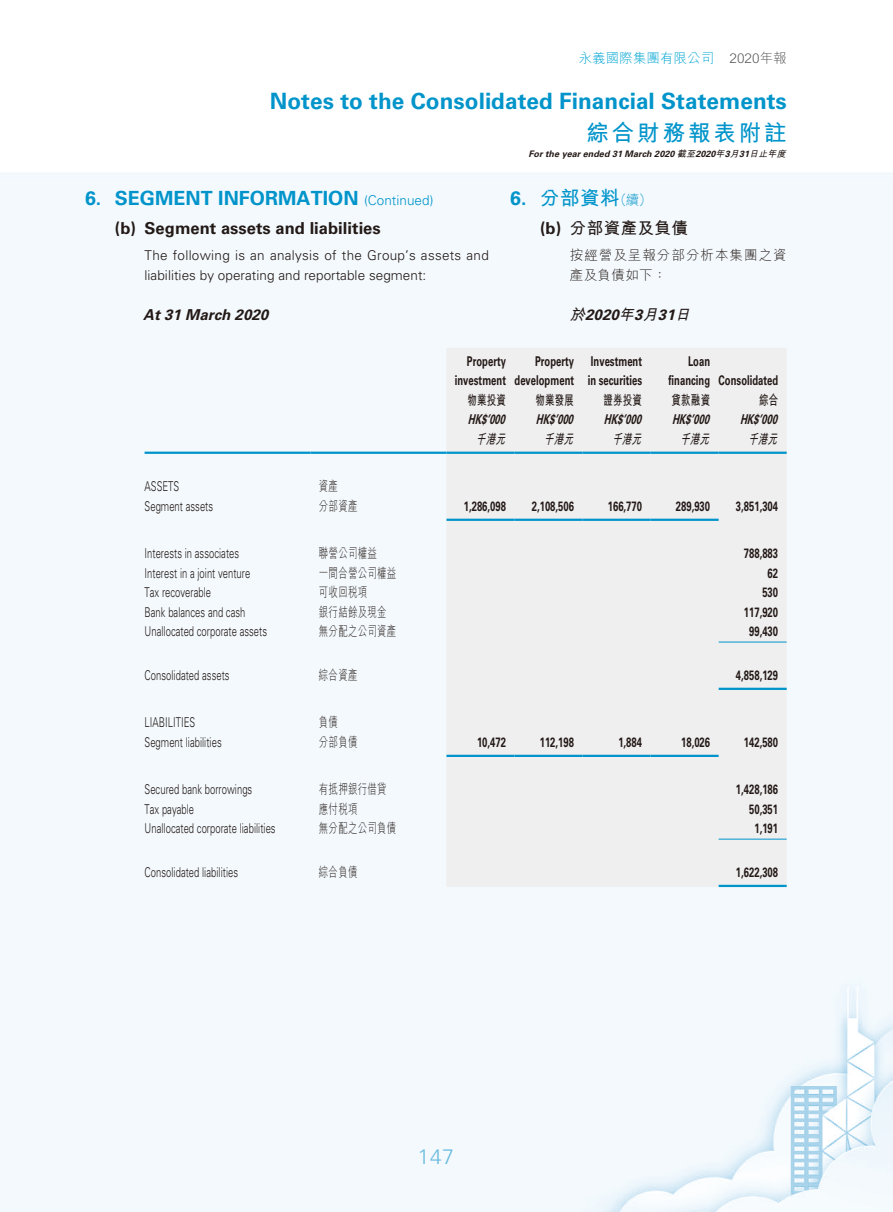
<style>
.page{position:relative;width:893px;height:1212px;background:#fff}
.page>*{position:absolute;margin:0;border:0;box-sizing:border-box;transform-origin:0 0}
.t1{font:700 22.5px "Univers LT Std";letter-spacing:.005em;color:#0094ca}
.t2{font:700 22.5px "M Hei HK";letter-spacing:.13em;color:#0094ca}
.t3{font:300 21px "Univers LT Std";color:#69badf}
.t4{font:700 19.5px "Univers LT Std";letter-spacing:.005em;color:#0094ca}
.t5{font:700 19.5px "M Hei HK";color:#0094ca}
.t6{font:700 16.5px "Univers LT Std";letter-spacing:.005em;color:#231916}
.t7{font:700 16.5px "M Hei HK";letter-spacing:.03em;color:#231916}
.t8{font:italic 700 15px "Univers LT Std";color:#231916}
.t9{font:300 13.5px "Univers LT Std";letter-spacing:.005em;color:#231916;scale:.7 1}
.t10{font:700 13.5px/19.5px "Univers LT Std";letter-spacing:.005em;color:#231916;text-align:right;scale:.7 1}
.t11{font:300 13.5px/19.5px "Univers LT Std";letter-spacing:.005em;color:#231916}
.t12{font:300 13.5px "M Hei HK";letter-spacing:.03em;color:#231916;scale:.7 1}
.t13{font:italic 700 13.5px "Univers LT Std";color:#231916;scale:.7 1}
.t14{font:300 13.5px/19.5px "M Hei HK";letter-spacing:.075em;color:#231916}
.t15{font:700 13.5px "M Hei HK";letter-spacing:.03em;color:#231916;scale:.7 1}
.t16{font:300 13.5px "M Hei HK";letter-spacing:.005em;color:#00a5d4}
.t17{font:italic 700 13.5px "M Hei HK";color:#231916;scale:.7 1}
.t18{font:italic 700 9px "Univers LT Std";color:#231916}
.s1{color:#595857}
.s2{font-family:"M Hei HK"}
.s3{font-family:"Univers LT Std"}
.s4{font-weight:300;font-size:13.5px}
</style>
<div class="page">
<div style="left:446px;top:348px;width:341px;height:539px;background:#efeff0"></div>
<hr style="left:145px;top:452px;width:165px;height:2px;background:#0094ca">
<hr style="left:310px;top:452px;width:136px;height:2px;background:#0094ca">
<hr style="left:446px;top:452px;width:68px;height:2px;background:#0094ca">
<hr style="left:514px;top:452px;width:69px;height:2px;background:#0094ca">
<hr style="left:583px;top:452px;width:68px;height:2px;background:#0094ca">
<hr style="left:651px;top:452px;width:68px;height:2px;background:#0094ca">
<hr style="left:719px;top:452px;width:68px;height:2px;background:#0094ca">
<hr style="left:446px;top:519px;width:68px;height:2px;background:#0094ca">
<hr style="left:514px;top:519px;width:69px;height:2px;background:#0094ca">
<hr style="left:583px;top:519px;width:68px;height:2px;background:#0094ca">
<hr style="left:651px;top:519px;width:68px;height:2px;background:#0094ca">
<hr style="left:719px;top:642px;width:68px;height:1px;background:#0094ca">
<hr style="left:719px;top:688px;width:68px;height:2px;background:#0094ca">
<hr style="left:446px;top:755px;width:68px;height:2px;background:#0094ca">
<hr style="left:514px;top:755px;width:69px;height:2px;background:#0094ca">
<hr style="left:583px;top:755px;width:68px;height:2px;background:#0094ca">
<hr style="left:651px;top:755px;width:68px;height:2px;background:#0094ca">
<hr style="left:719px;top:839px;width:68px;height:1px;background:#0094ca">
<hr style="left:719px;top:885px;width:68px;height:2px;background:#0094ca">
<p class="t16" style="left:579px;top:51px;width:209px">永義國際集團有限公司 <span class="s1">2020年報</span></p>
<h1 class="t1" style="left:270px;top:88px;width:518px">Notes to the Consolidated Financial Statements</h1>
<h1 class="t2" style="left:586px;top:116px;width:202px">綜合財務報表附註</h1>
<p class="t18" style="left:528px;top:149px;width:262px">Forthe yearended 31 March 2020 <span class="s2">截至</span>2020<span class="s2">年</span>3<span class="s2">月</span>31<span class="s2">日止年度</span></p>
<h3 class="t5" style="left:510px;top:184px;width:143px"><span class="s3">6.</span> 分部資料<span class="s4">（續）</span></h3>
<p class="t7" style="left:540px;top:216px;width:150px"><span class="s3">(b)</span> 分部資產及負債</p>
<p class="t14" style="left:570px;top:245px;width:218px">按經營及呈報分部分析本集團之資產及負債如下：</p>
<p class="t8" style="left:570px;top:306px;width:126px"><span class="s2">於</span>2020<span class="s2">年</span>3<span class="s2">月</span>31<span class="s2">日</span></p>
<h3 class="t4" style="left:85px;top:187px;width:350px">6. SEGMENT INFORMATION <span class="s4">(Continued)</span></h3>
<p class="t6" style="left:115px;top:219px;width:267px">(b) Segment assets and liabilities</p>
<p class="t11" style="left:145px;top:246px;width:346px">The following is an analysis of the Group’s assets and liabilities by operating and reportable segment:</p>
<p class="t8" style="left:143px;top:306px;width:131px">At31 March 2020</p>
<p class="t10" style="left:455px;top:351px;width:75px">Property investment</p>
<p class="t10" style="left:514px;top:351px;width:87px">Property development</p>
<p class="t10" style="left:588px;top:351px;width:79px;text-align:left">Investment in securities</p>
<p class="t10" style="left:668px;top:351px;width:158px;text-align:left;text-indent:20px">Loan<br>financing Consolidated</p>
<p class="t15" style="left:467px;top:390px;width:57px">物業投資</p>
<p class="t15" style="left:535px;top:390px;width:57px">物業發展</p>
<p class="t15" style="left:603px;top:390px;width:57px">證券投資</p>
<p class="t15" style="left:671px;top:390px;width:57px">貸款融資</p>
<p class="t15" style="left:759px;top:390px;width:29px">綜合</p>
<p class="t13" style="left:468px;top:411px;width:60px">HK$’000</p>
<p class="t13" style="left:536px;top:411px;width:60px">HK$’000</p>
<p class="t13" style="left:604px;top:411px;width:60px">HK$’000</p>
<p class="t13" style="left:672px;top:411px;width:60px">HK$’000</p>
<p class="t13" style="left:740px;top:411px;width:60px">HK$’000</p>
<p class="t17" style="left:476px;top:429px;width:48px">千港元</p>
<p class="t17" style="left:544px;top:429px;width:48px">千港元</p>
<p class="t17" style="left:612px;top:429px;width:48px">千港元</p>
<p class="t17" style="left:680px;top:429px;width:48px">千港元</p>
<p class="t17" style="left:748px;top:429px;width:48px">千港元</p>
<p class="t9" style="left:145px;top:478px;width:51px">ASSETS</p>
<p class="t12" style="left:319px;top:479px;width:29px">資產</p>
<p class="t9" style="left:145px;top:498px;width:100px">Segment assets</p>
<p class="t12" style="left:319px;top:499px;width:57px">分部資產</p>
<p class="t10" style="left:464px;top:496px;width:62px">1,286,098</p>
<p class="t10" style="left:532px;top:496px;width:62px">2,108,506</p>
<p class="t10" style="left:608px;top:496px;width:51px">166,770</p>
<p class="t10" style="left:676px;top:496px;width:51px">289,930</p>
<p class="t10" style="left:736px;top:496px;width:62px">3,851,304</p>
<p class="t9" style="left:145px;top:545px;width:137px">Interests in associates</p>
<p class="t12" style="left:319px;top:546px;width:84px">聯營公司權益</p>
<p class="t10" style="left:744px;top:544px;width:51px">788,883</p>
<p class="t9" style="left:145px;top:565px;width:153px">Interest in a joint venture</p>
<p class="t12" style="left:319px;top:566px;width:112px">一間合營公司權益</p>
<p class="t10" style="left:768px;top:563px;width:17px">62</p>
<p class="t9" style="left:145px;top:584px;width:97px">Tax recoverable</p>
<p class="t12" style="left:319px;top:585px;width:71px">可收回稅項</p>
<p class="t10" style="left:762px;top:583px;width:24px">530</p>
<p class="t9" style="left:145px;top:604px;width:146px">Bank balances and cash</p>
<p class="t12" style="left:319px;top:605px;width:98px">銀行結餘及現金</p>
<p class="t10" style="left:744px;top:602px;width:51px">117,920</p>
<p class="t9" style="left:145px;top:623px;width:177px">Unallocated corporate assets</p>
<p class="t12" style="left:319px;top:624px;width:112px">無分配之公司資產</p>
<p class="t10" style="left:749px;top:622px;width:43px">99,430</p>
<p class="t9" style="left:145px;top:667px;width:123px">Consolidated assets</p>
<p class="t12" style="left:319px;top:668px;width:57px">綜合資產</p>
<p class="t10" style="left:736px;top:665px;width:62px">4,858,129</p>
<p class="t9" style="left:145px;top:714px;width:74px">LIABILITIES</p>
<p class="t12" style="left:319px;top:715px;width:29px">負債</p>
<p class="t9" style="left:145px;top:734px;width:112px">Segment liabilities</p>
<p class="t12" style="left:319px;top:735px;width:57px">分部負債</p>
<p class="t10" style="left:477px;top:732px;width:43px">10,472</p>
<p class="t10" style="left:540px;top:732px;width:51px">112,198</p>
<p class="t10" style="left:618px;top:732px;width:35px">1,884</p>
<p class="t10" style="left:681px;top:732px;width:43px">18,026</p>
<p class="t10" style="left:744px;top:732px;width:51px">142,580</p>
<p class="t9" style="left:145px;top:781px;width:155px">Secured bank borrowings</p>
<p class="t12" style="left:319px;top:782px;width:98px">有抵押銀行借貸</p>
<p class="t10" style="left:736px;top:780px;width:62px">1,428,186</p>
<p class="t9" style="left:145px;top:801px;width:72px">Tax payable</p>
<p class="t12" style="left:319px;top:802px;width:57px">應付稅項</p>
<p class="t10" style="left:749px;top:799px;width:43px">50,351</p>
<p class="t9" style="left:145px;top:820px;width:189px">Unallocated corporate liabilities</p>
<p class="t12" style="left:319px;top:821px;width:112px">無分配之公司負債</p>
<p class="t10" style="left:754px;top:819px;width:35px">1,191</p>
<p class="t9" style="left:145px;top:864px;width:135px">Consolidated liabilities</p>
<p class="t12" style="left:319px;top:865px;width:57px">綜合負債</p>
<p class="t10" style="left:736px;top:862px;width:62px">1,622,308</p>
<h2 class="t3" style="left:418px;top:1144px;width:38px">147</h2>
</div>
